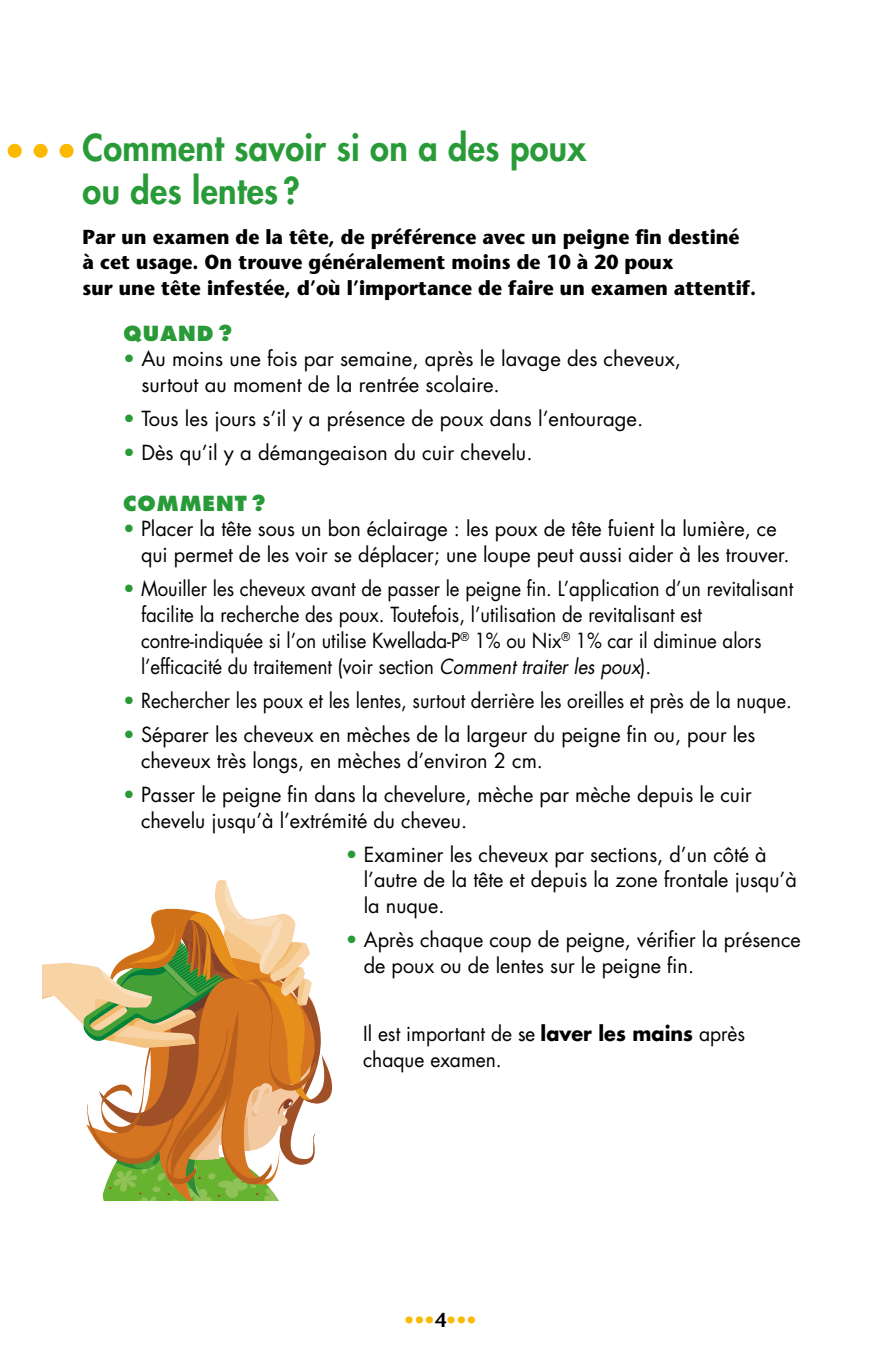
<style>
.page{position:relative;width:881px;height:1357px;background:#fff}
.page>*{position:absolute;margin:0;border:0;box-sizing:border-box;transform-origin:0 0}
.t1{font:800 36px/42.8px "Futura";letter-spacing:.01em;color:#289b38;scale:.95 1}
.t2{font:20.25px/25.9px "Futura";color:#000}
.t3{font:20.25px/25.9px "Futura";color:#000;scale:.92 1}
.t4{font:700 20.25px/25.9px "Stone Sans";color:#000;scale:.95 1}
.t5{font:20.25px/25.9px "Futura";color:#000;scale:.95 1}
.t6{font:800 20.25px "Futura";letter-spacing:.05em;color:#289b38}
.t7{font:600 20.25px "Stone Sans";color:#fbba00}
.s1{color:#289b38}
.s2{font-style:italic}
.s3{font-style:inherit}
.s4{font-weight:700}
.s5{color:#000}
</style>
<div class="page">
<svg style="left:43px;top:880px;width:290px;height:321px"></svg>
<div style="left:60px;top:144px;width:14px;height:14px;background:#fbba00;border-radius:50%"></div>
<div style="left:34px;top:144px;width:14px;height:14px;background:#fbba00;border-radius:50%"></div>
<div style="left:8px;top:144px;width:14px;height:14px;background:#fbba00;border-radius:50%"></div>
<h1 class="t1" style="left:83px;top:126px;width:531px">Comment savoir si on a des poux ou des lentes ?</h1>
<p class="t4" style="left:83px;top:223px;width:710px">Par un examen de la tête, de préférence avec un peigne fin destiné<br>à cet usage. On trouve généralement moins de 10 à 20 poux<br>sur une tête infestée, d’où l’importance de faire un examen attentif.</p>
<p class="t6" style="left:123px;top:320px;width:111px">QUAND ?</p>
<p class="t2" style="left:141px;top:346px;width:541px;text-indent:-18px"><span class="s1">•</span> Au moins une fois par semaine, après le lavage des cheveux, surtout au moment de la rentrée scolaire.</p>
<p class="t2" style="left:123px;top:406px;width:522px"><span class="s1">•</span> Tous les jours s’il y a présence de poux dans l’entourage.</p>
<p class="t2" style="left:123px;top:440px;width:411px"><span class="s1">•</span> Dès qu’il y a démangeaison du cuir chevelu.</p>
<p class="t6" style="left:123px;top:490px;width:144px">COMMENT ?</p>
<p class="t2" style="left:141px;top:516px;width:650px;text-indent:-18px"><span class="s1">•</span> Placer la tête sous un bon éclairage : les poux de tête fuient la lumière, ce qui permet de les voir se déplacer; une loupe peut aussi aider à les trouver.</p>
<p class="t3" style="left:141px;top:575px;width:710px;text-indent:-18px"><span class="s1">•</span> Mouiller les cheveux avant de passer le peigne fin. L’application d’un revitalisant facilite la recherche des poux. Toutefois, l’utilisation de revitalisant est contre-indiquée si l’on utilise Kwellada-P<sup>®</sup> 1% ou Nix<sup>®</sup> 1% car il diminue alors l’efficacité du traitement (voir section <span class="s2">Comment traiter les poux</span>).</p>
<p class="t3" style="left:123px;top:687px;width:728px"><span class="s1">•</span> Rechercher les poux et les lentes, surtout derrière les oreilles et près de la nuque.</p>
<p class="t2" style="left:141px;top:721px;width:616px;text-indent:-18px"><span class="s1">•</span> Séparer les cheveux en mèches de la largeur du peigne fin ou, pour les cheveux très longs, en mèches d’environ 2 cm.</p>
<p class="t2" style="left:141px;top:781px;width:612px;text-indent:-18px"><span class="s1">•</span> Passer le peigne fin dans la chevelure, mèche par mèche depuis le cuir chevelu jusqu’à l’extrémité du cheveu.</p>
<p class="t2" style="left:364px;top:841px;width:434px;text-indent:-18px"><span class="s1">•</span> Examiner les cheveux par sections, d’un côté à l’autre de la tête et depuis la zone frontale jusqu’à la nuque.</p>
<p class="t2" style="left:364px;top:926px;width:438px;text-indent:-18px"><span class="s1">•</span> Après chaque coup de peigne, vérifier la présence de poux ou de lentes sur le peigne fin.</p>
<p class="t5" style="left:363px;top:1020px;width:404px">Il est important de <span class="s3">se</span> <span class="s4">laver les mains</span> après chaque examen.</p>
<p class="t7" style="left:404px;top:1307px;width:74px">•••<span class="s5">4</span>•••</p>
</div>
